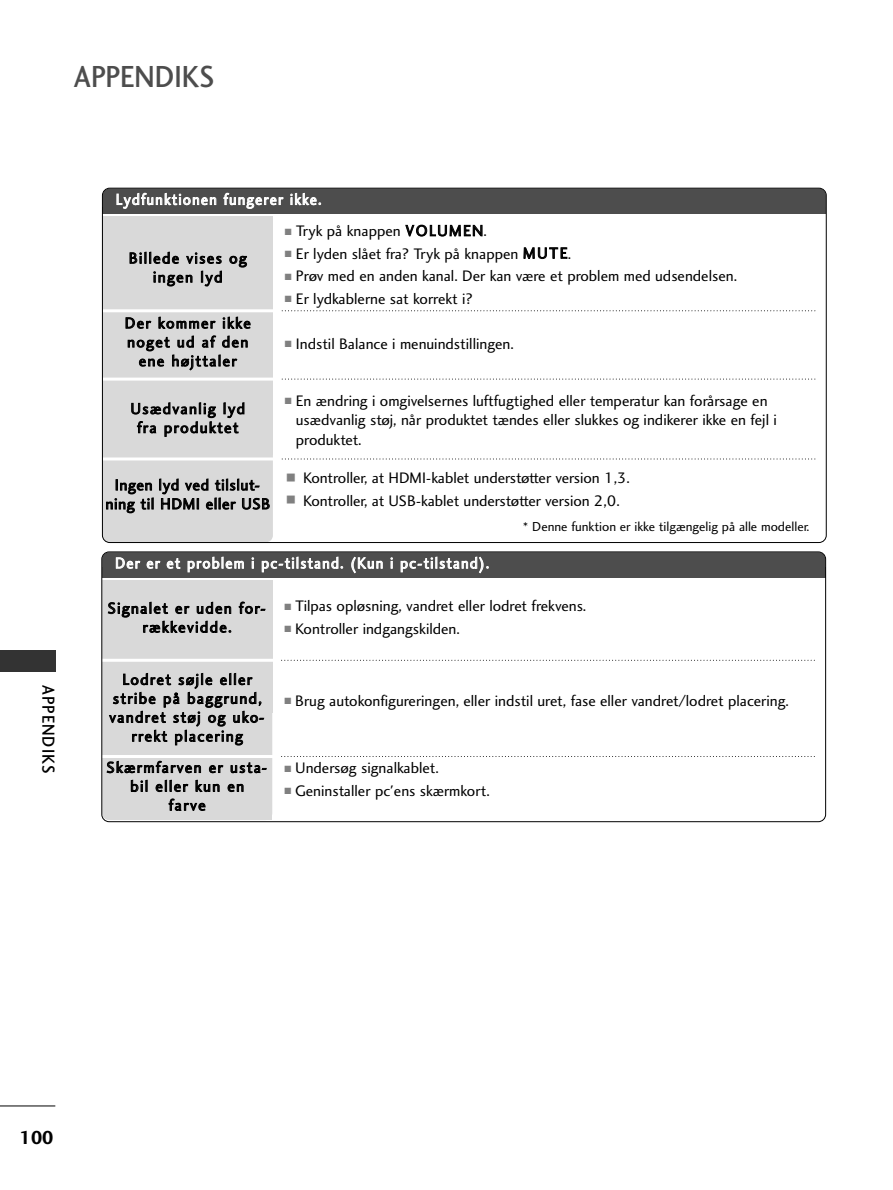
<style>
.page{position:relative;width:893px;height:1190px;background:#fff}
.page>*{position:absolute;margin:0;border:0;box-sizing:border-box;transform-origin:0 0}
.t1{font:31.5px "Charlotte Sans Medium Plain";color:#4d4d4d;scale:.9 1}
.t2{font:19.5px "Charlotte Sans Bold Plain";color:#000}
.t3{font:18px "Charlotte Sans Medium Plain";letter-spacing:.06em;color:#000;scale:.9 1}
.t4{font:15.75px/19.5px "Charlotte Sans Book Plain";color:#000}
.t5{font:15.75px/18.9px "Charlotte Sans Book Plain";letter-spacing:.085em;color:#000;text-align:center}
.t6{font:15.75px "Charlotte Sans Book Plain";letter-spacing:.085em;color:#fff;scale:.95 1}
.t7{font:15.75px/18.9px "Charlotte Sans Book Plain";letter-spacing:.045em;color:#000;text-align:center}
.t8{font:13.5px "Charlotte Sans Book Plain";color:#000}
.s1{color:#808080}
.s2{font-family:"FZDING33";font-size:9px;color:#808080}
</style>
<div class="page">
<hr style="left:0;top:1105px;width:55px;height:1px;background:#000">
<div style="left:0;top:651px;width:55px;height:21px;background:#333"></div>
<div style="left:103px;top:216px;width:170px;height:326px;background:#d9d9d9;border-radius:7px"></div>
<div style="left:103px;top:216px;width:170px;height:84px;background:#d9d9d9"></div>
<div style="left:103px;top:188px;width:723px;height:26px;background:#4d4d4d;border-radius:7px"></div>
<div style="left:103px;top:207px;width:723px;height:7px;background:#4d4d4d"></div>
<hr style="left:98px;top:309px;width:179px;height:3px;background:#fff">
<svg style="left:282px;top:310px;width:534px;height:1px"></svg>
<hr style="left:98px;top:377px;width:179px;height:3px;background:#fff">
<svg style="left:282px;top:379px;width:534px;height:1px"></svg>
<hr style="left:98px;top:457px;width:179px;height:3px;background:#fff">
<svg style="left:282px;top:458px;width:534px;height:1px"></svg>
<div style="left:102px;top:580px;width:170px;height:240px;background:#d9d9d9;border-radius:7px"></div>
<div style="left:102px;top:580px;width:170px;height:132px;background:#d9d9d9"></div>
<div style="left:207px;top:580px;width:65px;height:240px;background:#d9d9d9"></div>
<div style="left:102px;top:552px;width:723px;height:26px;background:#4d4d4d;border-radius:7px"></div>
<div style="left:102px;top:567px;width:723px;height:11px;background:#4d4d4d"></div>
<svg style="left:103px;top:658px;width:170px;height:4px"></svg>
<svg style="left:281px;top:660px;width:534px;height:1px"></svg>
<hr style="left:98px;top:755px;width:178px;height:3px;background:#fff">
<svg style="left:281px;top:756px;width:534px;height:1px"></svg>
<h1 class="t1" style="left:74px;top:64px;width:158px">APPENDIKS</h1>
<p class="t3" style="left:55px;top:685px;width:99px;rotate:90deg">APPENDIKS</p>
<p class="t6" style="left:116px;top:193px;width:218px">Lydfunktionen fungerer ikke.</p>
<p class="t5" style="left:129px;top:250px;width:119px">Billede vises og ingen lyd</p>
<p class="t5" style="left:125px;top:315px;width:127px">Der kommer ikke noget ud af den ene højttaler</p>
<p class="t5" style="left:130px;top:401px;width:116px">Usædvanlig lyd fra produktet</p>
<p class="t7" style="left:105px;top:477px;width:166px">Ingen lyd ved tilslut&shy;ning til HDMI eller USB</p>
<p class="t4" style="left:285px;top:223px;width:203px"><span class="s1">■</span> Tryk på knappen VOLUMEN.</p>
<p class="t4" style="left:285px;top:245px;width:288px"><span class="s1">■</span> Er lyden slået fra? Tryk på knappen MUTE.</p>
<p class="t4" style="left:285px;top:268px;width:453px"><span class="s1">■</span> Prøv med en anden kanal. Der kan være et problem med udsendelsen.</p>
<p class="t4" style="left:285px;top:290px;width:189px"><span class="s1">■</span> Er lydkablerne sat korrekt i?</p>
<p class="t4" style="left:285px;top:335px;width:230px"><span class="s1">■</span> Indstil Balance i menuindstillingen.</p>
<p class="t4" style="left:296px;top:392px;width:482px;text-indent:-11px"><span class="s1">■</span> En ændring i omgivelsernes luftfugtighed eller temperatur kan forårsage en usædvanlig støj, når produktet tændes eller slukkes og indikerer ikke en fejl i produktet.</p>
<p class="t4" style="left:286px;top:468px;width:345px;line-height:22.5px"><span class="s2">A</span> Kontroller, at HDMI-kablet understøtter version 1,3.<br><span class="s2">A</span> Kontroller, at USB-kablet understøtter version 2,0.</p>
<p class="t8" style="left:523px;top:521px;width:288px">* Denne funktion er ikke tilgængelig på alle modeller.</p>
<p class="t6" style="left:115px;top:557px;width:395px">Der er et problem i pc-tilstand. (Kun i pc-tilstand).</p>
<p class="t4" style="left:284px;top:598px;width:303px"><span class="s1">■</span> Tilpas opløsning, vandret eller lodret frekvens.</p>
<p class="t4" style="left:284px;top:620px;width:177px"><span class="s1">■</span> Kontroller indgangskilden.</p>
<p class="t5" style="left:108px;top:600px;width:159px">Signalet er uden for&shy;rækkevidde.</p>
<p class="t5" style="left:109px;top:671px;width:157px">Lodret søjle eller stribe på baggrund, vandret støj og uko&shy;rrekt placering</p>
<p class="t5" style="left:106px;top:759px;width:162px">Skærmfarven er usta&shy;bil eller kun en<br>farve</p>
<p class="t4" style="left:284px;top:692px;width:506px"><span class="s1">■</span> Brug autokonfigureringen, eller indstil uret, fase eller vandret/lodret placering.</p>
<p class="t4" style="left:284px;top:760px;width:156px"><span class="s1">■</span> Undersøg signalkablet.</p>
<p class="t4" style="left:284px;top:782px;width:207px"><span class="s1">■</span> Geninstaller pc'ens skærmkort.</p>
<p class="t2" style="left:19px;top:1129px;width:36px">100</p>
</div>
